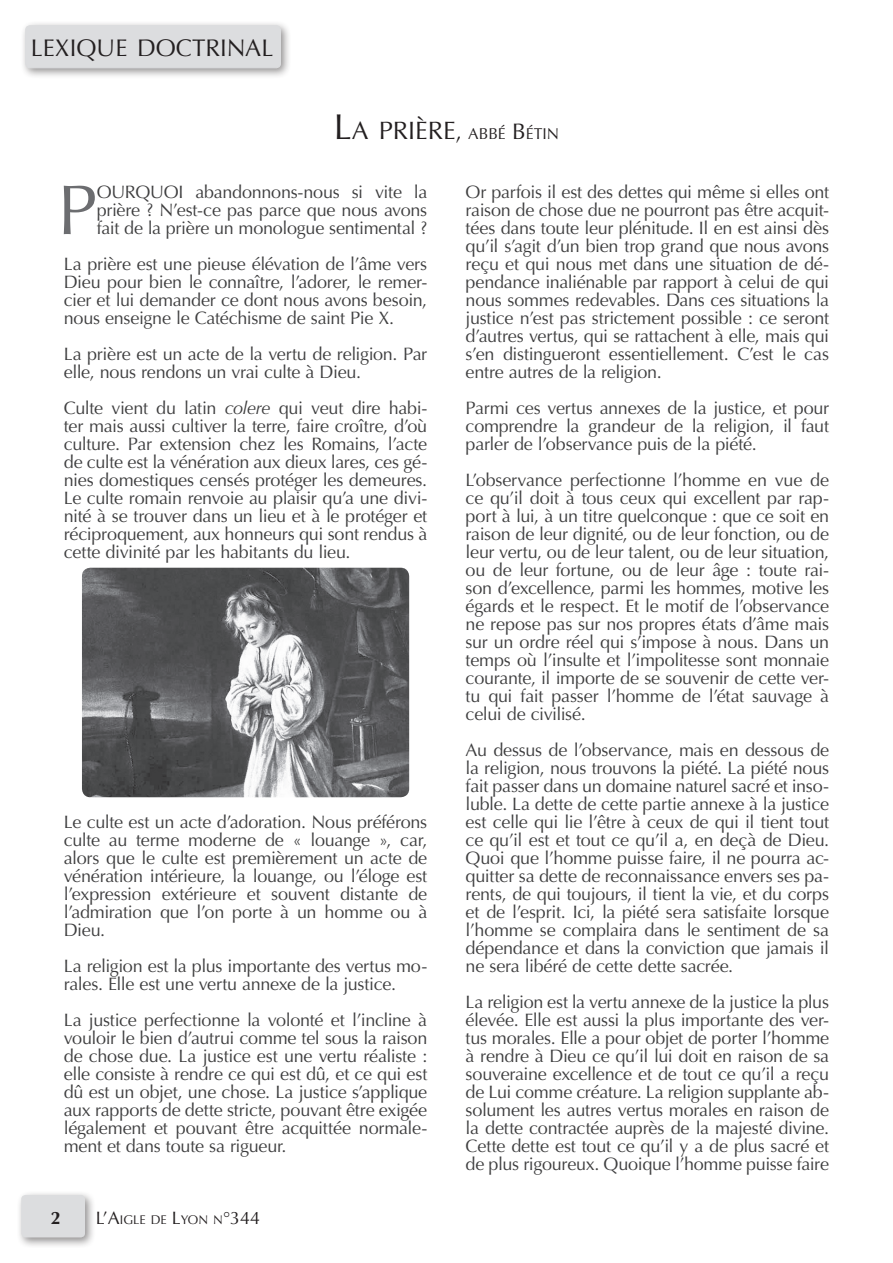
<style>
.page{position:relative;width:893px;height:1263px;background:#fff}
.page>*{position:absolute;margin:0;border:0;box-sizing:border-box;transform-origin:0 0}
.corps_lettrine{font:70.5px "Optima";color:#6c6d70}
.entête__rectangle_gr{font:24.15px "Optima";color:#231f20}
.corps{font:18px/18px "Optima";letter-spacing:-.015em;color:#3e3e3f;text-align:justify}
.corps_lettrine-2{font:18px/18px "Optima";letter-spacing:-.015em;color:#3e3e3f;text-align:justify}
.t1{font:700 18px "Optima";color:#231f20}
.titre_des_article{font:15.75px "Optima";color:#231f20}
.t2{font:12.6px "Optima";color:#231f20}
.s1{font-size:36px}
.s2{font-size:25.2px}
.s3{font-size:22.5px}
.s4{font-style:italic}
.s5{font-size:18px}
</style>
<div class="page">
<div style="left:16px;top:1190px;width:80px;height:58px;background:#231f20;opacity:.5"></div>
<div style="left:21px;top:1195px;width:64px;height:42px;background:#dcdddf;border-radius:4px"></div>
<img style="left:82px;top:568px;width:327px;height:229px">
<div style="left:20px;top:20px;width:272px;height:59px;background:#231f20;opacity:.5"></div>
<div style="left:26px;top:26px;width:254px;height:42px;background:#dcdddf;border-radius:4px"></div>
<div style="left:26px;top:26px;width:255px;height:42px;border:1px solid #dcdddf;border-radius:4px"></div>
<p class="entête__rectangle_gr" style="left:31px;top:34px;width:244px">LEXIQUE DOCTRINAL</p>
<p class="titre_des_article" style="left:334px;top:125px;width:224px"><span class="s1">L</span><span class="s2">A PRIÈRE</span><span class="s3">,</span> ABBÉ <span class="s3">B</span> ÉTIN</p>
<p class="corps_lettrine" style="left:57px;top:169px;width:41px">P</p>
<p class="corps_lettrine-2" style="left:97px;top:183px;width:332px">OURQUOI abandonnons-nous si vite la prière ? N’est-ce pas parce que nous avons fait de la prière un monologue sentimental ?</p>
<p class="corps" style="left:64px;top:255px;width:365px">La prière est une pieuse élévation de l’âme vers Dieu pour bien le connaître, l’adorer, le remer&shy;cier et lui demander ce dont nous avons besoin, nous enseigne le Catéchisme de saint Pie X.</p>
<p class="corps" style="left:64px;top:345px;width:365px">La prière est un acte de la vertu de religion. Par elle, nous rendons un vrai culte à Dieu.</p>
<p class="corps" style="left:64px;top:399px;width:365px">Culte vient du latin <span class="s4">colere</span> qui veut dire habi&shy;ter mais aussi cultiver la terre, faire croître, d’où culture. Par extension chez les Romains, l’acte de culte est la vénération aux dieux lares, ces gé&shy;nies domestiques censés protéger les demeures.<br>Le culte romain renvoie au plaisir qu’a une divi&shy;nité à se trouver dans un lieu et à le protéger et réciproquement, aux honneurs qui sont rendus à cette divinité par les habitants du lieu.</p>
<p class="corps" style="left:64px;top:813px;width:365px">Le culte est un acte d’adoration. Nous préférons culte au terme moderne de « louange », car, alors que le culte est premièrement un acte de vénération intérieure, la louange, ou l’éloge est l’expression extérieure et souvent distante de l’admiration que l’on porte à un homme ou à Dieu.</p>
<p class="corps" style="left:64px;top:957px;width:365px">La religion est la plus importante des vertus mo&shy;rales. Elle est une vertu annexe de la justice.</p>
<p class="corps" style="left:64px;top:1011px;width:365px">La justice perfectionne la volonté et l’incline à vouloir le bien d’autrui comme tel sous la raison de chose due. La justice est une vertu réaliste : elle consiste à rendre ce qui est dû, et ce qui est dû est un objet, une chose. La justice s’applique aux rapports de dette stricte, pouvant être exigée légalement et pouvant être acquittée normale&shy;ment et dans toute sa rigueur.</p>
<p class="t1" style="left:51px;top:1207px;width:12px">2</p>
<p class="t2" style="left:96px;top:1212px;width:166px"><span class="s5">L’A</span>IGLE DE <span class="s5">L</span>YON N <span class="s5">°344</span></p>
<p class="corps" style="left:466px;top:183px;width:365px">Or parfois il est des dettes qui même si elles ont raison de chose due ne pourront pas être acquit&shy;tées dans toute leur plénitude. Il en est ainsi dès qu’il s’agit d’un bien trop grand que nous avons reçu et qui nous met dans une situation de dé&shy;pendance inaliénable par rapport à celui de qui nous sommes redevables. Dans ces situations la justice n’est pas strictement possible : ce seront d’autres vertus, qui se rattachent à elle, mais qui s’en distingueront essentiellement. C’est le cas entre autres de la religion.</p>
<p class="corps" style="left:466px;top:399px;width:365px">Parmi ces vertus annexes de la justice, et pour comprendre la grandeur de la religion, il faut parler de l’observance puis de la piété.</p>
<p class="corps" style="left:466px;top:471px;width:365px">L’observance perfectionne l’homme en vue de ce qu’il doit à tous ceux qui excellent par rap&shy;port à lui, à un titre quelconque : que ce soit en raison de leur dignité, ou de leur fonction, ou de leur vertu, ou de leur talent, ou de leur situation, ou de leur fortune, ou de leur âge : toute rai&shy;son d’excellence, parmi les hommes, motive les égards et le respect. Et le motif de l’observance ne repose pas sur nos propres états d’âme mais sur un ordre réel qui s’impose à nous. Dans un temps où l’insulte et l’impolitesse sont monnaie courante, il importe de se souvenir de cette ver&shy;tu qui fait passer l’homme de l’état sauvage à celui de civilisé.</p>
<p class="corps" style="left:466px;top:741px;width:365px">Au dessus de l’observance, mais en dessous de la religion, nous trouvons la piété. La piété nous fait passer dans un domaine naturel sacré et inso&shy;luble. La dette de cette partie annexe à la justice est celle qui lie l’être à ceux de qui il tient tout ce qu’il est et tout ce qu’il a, en deçà de Dieu.<br>Quoi que l’homme puisse faire, il ne pourra ac&shy;quitter sa dette de reconnaissance envers ses pa&shy;rents, de qui toujours, il tient la vie, et du corps et de l’esprit. Ici, la piété sera satisfaite lorsque l’homme se complaira dans le sentiment de sa dépendance et dans la conviction que jamais il ne sera libéré de cette dette sacrée.</p>
<p class="corps" style="left:466px;top:993px;width:365px">La religion est la vertu annexe de la justice la plus élevée. Elle est aussi la plus importante des ver&shy;tus morales. Elle a pour objet de porter l’homme à rendre à Dieu ce qu’il lui doit en raison de sa souveraine excellence et de tout ce qu’il a reçu de Lui comme créature. La religion supplante ab&shy;solument les autres vertus morales en raison de la dette contractée auprès de la majesté divine.<br>Cette dette est tout ce qu’il y a de plus sacré et de plus rigoureux. Quoique l’homme puisse faire</p>
</div>
